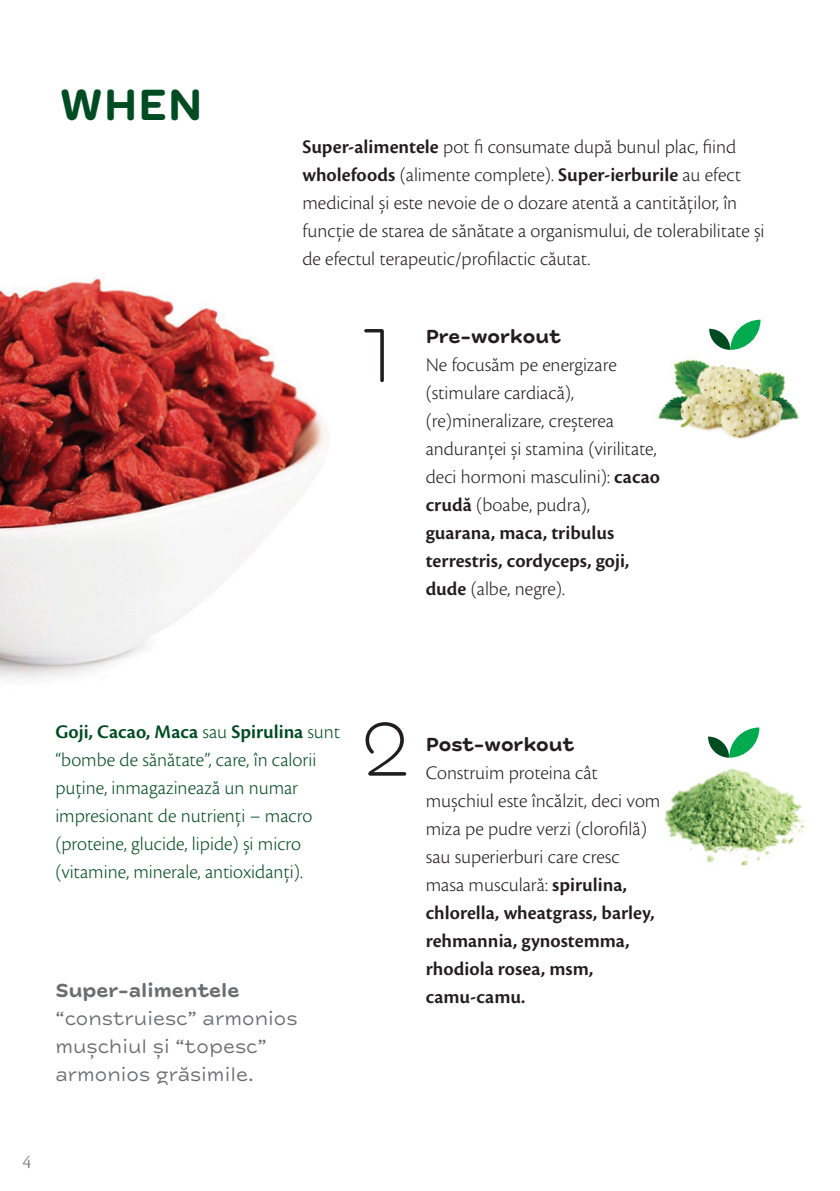
<style>
.page{position:relative;width:840px;height:1191px;background:#fff}
.page>*{position:absolute;margin:0;border:0;box-sizing:border-box;transform-origin:0 0}
.t1{font:300 80px "Farm New";color:#221e1f}
.t2{font:700 46px "Crud";color:#004c22}
.t3{font:300 20px/28px "Cronos Pro";color:#221e1f}
.t4{font:300 20px/28px "Cronos Pro";color:#004c22}
.t5{font:20px/28px "Crud";color:#6c6d70}
.t6{font:700 20px "Crud";color:#221e1f}
.t7{font:700 20px "Crud";color:#6c6d70}
.t8{font:300 20px "Cronos Pro";color:#6c6d70}
.s1{font-weight:600}
</style>
<div class="page">
<img style="left:657px;top:357px;width:91px;height:83px">
<img style="left:664px;top:757px;width:142px;height:110px">
<svg style="left:709px;top:322px;width:39px;height:28px"></svg>
<svg style="left:708px;top:730px;width:40px;height:27px"></svg>
<img style="left:748px;top:319px;width:58px;height:458px">
<img style="left:0;top:278px;width:329px;height:401px">
<h2 class="t2" style="left:59px;top:75px;width:145px">WHEN</h2>
<p class="t3" style="left:302px;top:133px;width:463px"><span class="s1">Super-alimentele</span> pot fi consumate după bunul plac, fiind <span class="s1">wholefoods</span> (alimente complete). <span class="s1">Super-ierburile</span> au efect medicinal și este nevoie de o dozare atentă a cantităților, în funcție de starea de sănătate a organismului, de tolerabilitate și de efectul terapeutic/profilactic căutat.</p>
<h1 class="t1" style="left:360px;top:308px;width:35px">1</h1>
<p class="t6" style="left:425px;top:323px;width:137px">Pre-workout</p>
<p class="t3" style="left:425px;top:351px;width:236px">Ne focusăm pe energizare (stimulare cardiacă), (re)mineralizare, creșterea anduranței și stamina (virilitate, deci hormoni masculini): <span class="s1">cacao crudă</span> (boabe, pudra), <span class="s1">guarana, maca, tribulus terrestris, cordyceps, goji, dude</span> (albe, negre).</p>
<p class="t4" style="left:55px;top:718px;width:286px"><span class="s1">Goji, Cacao, Maca</span> sau <span class="s1">Spirulina</span> sunt “bombe de sănătate”, care, în calorii puține, inmagazinează un numar impresionant de nutrienți – macro (proteine, glucide, lipide) și micro (vitamine, minerale, antioxidanți).</p>
<p class="t7" style="left:55px;top:977px;width:185px">Super-alimentele</p>
<p class="t5" style="left:55px;top:1004px;width:243px">“construiesc” armonios mușchiul și “topesc” armonios grăsimile.</p>
<h1 class="t1" style="left:359px;top:702px;width:53px">2</h1>
<p class="t6" style="left:425px;top:731px;width:150px">Post-workout</p>
<p class="t3" style="left:425px;top:759px;width:236px">Construim proteina cât mușchiul este încălzit, deci vom miza pe pudre verzi (clorofilă) sau superierburi care cresc masa musculară: <span class="s1">spirulina, chlorella, wheatgrass, barley, rehmannia, gynostemma, rhodiola rosea, msm, camu-camu.</span></p>
<p class="t8" style="left:23px;top:1150px;width:10px">4</p>
</div>
